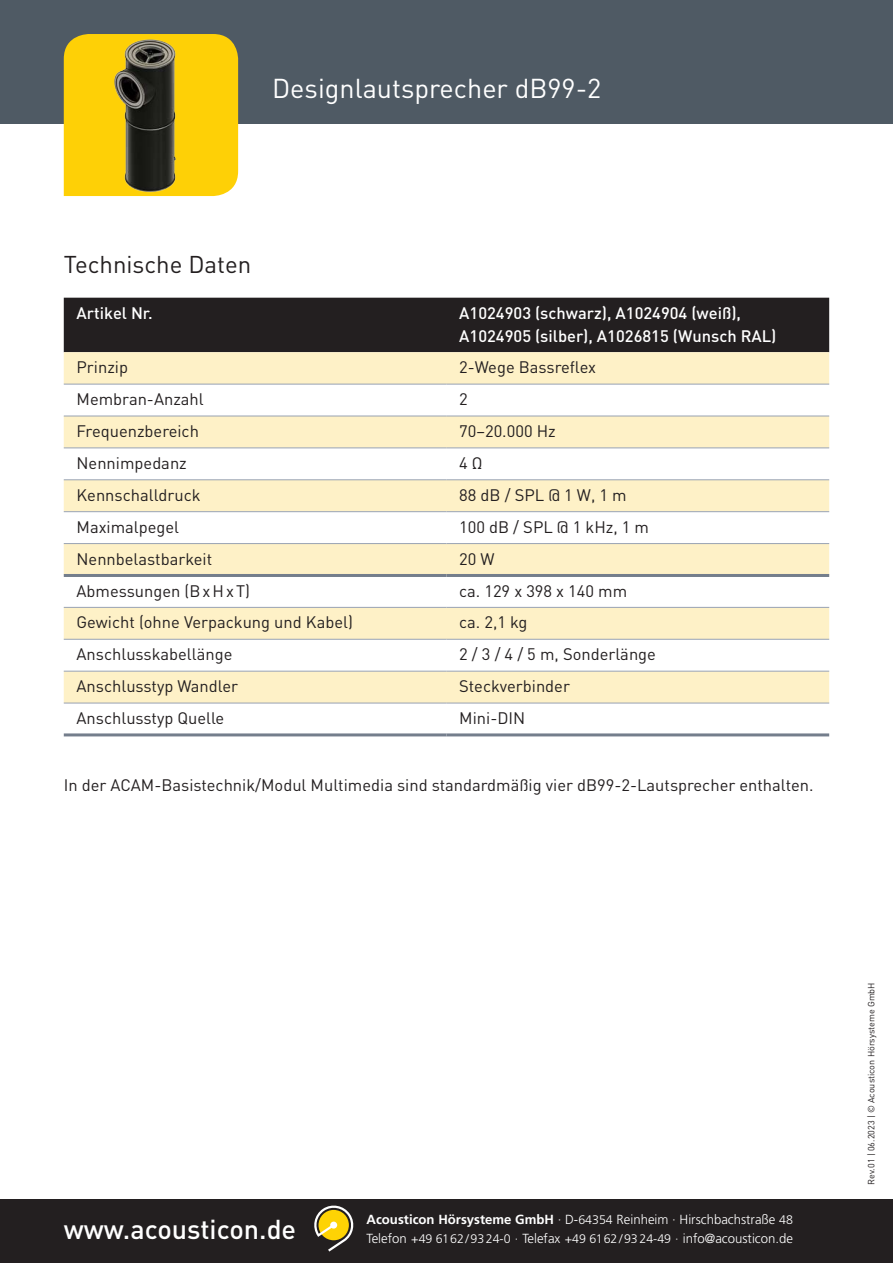
<style>
.page{position:relative;width:893px;height:1263px;background:#fff}
.page>*{position:absolute;margin:0;border:0;box-sizing:border-box;transform-origin:0 0}
.t1{font:27px "DINOT";color:#fff}
.t2{font:500 27px "DINOT";color:#fff}
.t3{font:24px "DINOT";color:#231f20}
.t4{font:16.5px "DINOT";color:#231f20}
.t5{font:500 16.5px/22.8px "DINOT";color:#fff}
._01_-_Fließtext{font:300 13.2px/18.8px "Frutiger";color:#fff}
.t6{font:9px "DINOT";color:#231f20}
.s1{font-weight:700}
.s2{font-size:12.45px}
</style>
<div class="page">
<div style="left:0;top:0;width:893px;height:124px;background:#4f5a64"></div>
<div style="left:0;top:1199px;width:893px;height:64px;background:#231f20"></div>
<div style="left:64px;top:34px;width:174px;height:162px;background:#fed006"></div>
<img style="left:113px;top:37px;width:64px;height:156px">
<div style="left:64px;top:298px;width:765px;height:54px;background:#231f20"></div>
<div style="left:64px;top:352px;width:765px;height:32px;background:#fef1c7"></div>
<svg style="left:64px;top:415px;width:765px;height:288px;fill:#fef1c7"></svg>
<hr style="left:64px;top:384px;width:382px;height:1px;background:#98a2b2">
<hr style="left:446px;top:384px;width:383px;height:1px;background:#98a2b2">
<hr style="left:64px;top:416px;width:382px;height:1px;background:#98a2b2">
<hr style="left:446px;top:416px;width:383px;height:1px;background:#98a2b2">
<hr style="left:64px;top:447px;width:382px;height:1px;background:#98a2b2">
<hr style="left:446px;top:447px;width:383px;height:1px;background:#98a2b2">
<hr style="left:64px;top:479px;width:382px;height:1px;background:#98a2b2">
<hr style="left:446px;top:479px;width:383px;height:1px;background:#98a2b2">
<hr style="left:64px;top:511px;width:382px;height:1px;background:#98a2b2">
<hr style="left:446px;top:511px;width:383px;height:1px;background:#98a2b2">
<hr style="left:64px;top:543px;width:382px;height:1px;background:#98a2b2">
<hr style="left:446px;top:543px;width:383px;height:1px;background:#98a2b2">
<hr style="left:64px;top:607px;width:382px;height:1px;background:#98a2b2">
<hr style="left:446px;top:607px;width:383px;height:1px;background:#98a2b2">
<hr style="left:64px;top:639px;width:382px;height:1px;background:#98a2b2">
<hr style="left:446px;top:639px;width:383px;height:1px;background:#98a2b2">
<hr style="left:64px;top:671px;width:382px;height:1px;background:#98a2b2">
<hr style="left:446px;top:671px;width:383px;height:1px;background:#98a2b2">
<hr style="left:64px;top:703px;width:382px;height:1px;background:#98a2b2">
<hr style="left:446px;top:703px;width:383px;height:1px;background:#98a2b2">
<hr style="left:64px;top:574px;width:382px;height:3px;background:#747e8c">
<hr style="left:446px;top:574px;width:383px;height:3px;background:#747e8c">
<hr style="left:64px;top:733px;width:382px;height:3px;background:#747e8c">
<hr style="left:446px;top:733px;width:383px;height:3px;background:#747e8c">
<svg style="left:314px;top:1205px;width:39px;height:46px"></svg>
<p class="t1" style="left:272px;top:70px;width:331px">Designlautsprecher dB99-2</p>
<p class="t3" style="left:64px;top:248px;width:189px">Technische Daten</p>
<p class="t5" style="left:77px;top:301px;width:78px">Artikel Nr.</p>
<p class="t5" style="left:459px;top:301px;width:319px">A1024903 (schwarz), A1024904 (weiß),<br>A1024905 (silber), A1026815 (Wunsch RAL)</p>
<p class="t4" style="left:77px;top:356px;width:53px">Prinzip</p>
<p class="t4" style="left:459px;top:356px;width:138px">2-Wege Bassreflex</p>
<p class="t4" style="left:77px;top:388px;width:129px">Membran-Anzahl</p>
<p class="t4" style="left:459px;top:388px;width:10px">2</p>
<p class="t4" style="left:77px;top:420px;width:124px">Frequenzbereich</p>
<p class="t4" style="left:459px;top:420px;width:98px">70–20.000 Hz</p>
<p class="t4" style="left:77px;top:452px;width:112px">Nennimpedanz</p>
<p class="t4" style="left:459px;top:452px;width:25px">4 Ω</p>
<p class="t4" style="left:77px;top:484px;width:126px">Kennschalldruck</p>
<p class="t4" style="left:459px;top:484px;width:169px">88 dB / SPL @ 1 W, 1 m</p>
<p class="t4" style="left:77px;top:516px;width:104px">Maximalpegel</p>
<p class="t4" style="left:459px;top:516px;width:191px">100 dB / SPL @ 1 kHz, 1 m</p>
<p class="t4" style="left:77px;top:547px;width:137px">Nennbelastbarkeit</p>
<p class="t4" style="left:459px;top:547px;width:37px">20 W</p>
<p class="t4" style="left:77px;top:579px;width:175px">Abmessungen (BxHxT)</p>
<p class="t4" style="left:459px;top:579px;width:169px">ca. 129 x 398 x 140 mm</p>
<p class="t4" style="left:77px;top:611px;width:278px">Gewicht (ohne Verpackung und Kabel)</p>
<p class="t4" style="left:459px;top:611px;width:70px">ca. 2,1 kg</p>
<p class="t4" style="left:77px;top:643px;width:157px">Anschlusskabellänge</p>
<p class="t4" style="left:459px;top:643px;width:198px">2 / 3 / 4 / 5 m, Sonderlänge</p>
<p class="t4" style="left:77px;top:675px;width:163px">Anschlusstyp Wandler</p>
<p class="t4" style="left:459px;top:675px;width:112px">Steckverbinder</p>
<p class="t4" style="left:77px;top:707px;width:149px">Anschlusstyp Quelle</p>
<p class="t4" style="left:459px;top:707px;width:67px">Mini-DIN</p>
<p class="t4" style="left:64px;top:774px;width:751px">In der ACAM-Basistechnik/Modul Multimedia sind standardmäßig vier dB99-2-Lautsprecher enthalten.</p>
<p class="t2" style="left:64px;top:1211px;width:234px">www.acousticon.de</p>
<p class="_01_-_Fließtext" style="left:367px;top:1210px;width:428px"><span class="s1">Acousticon Hörsysteme GmbH</span> · D-<span class="s2">64354</span> Reinheim · Hirschbachstraße <span class="s2">48<br></span>Telefon <span class="s2">+49 6162/9324-0 ·</span> Telefax <span class="s2">+49 6162/9324-49 ·</span> info@acousticon.de</p>
<p class="t6" style="left:865px;top:1184px;width:204px;rotate:-90deg">Rev.01 | 06.2023 | © Acousticon Hörsysteme GmbH</p>
</div>
